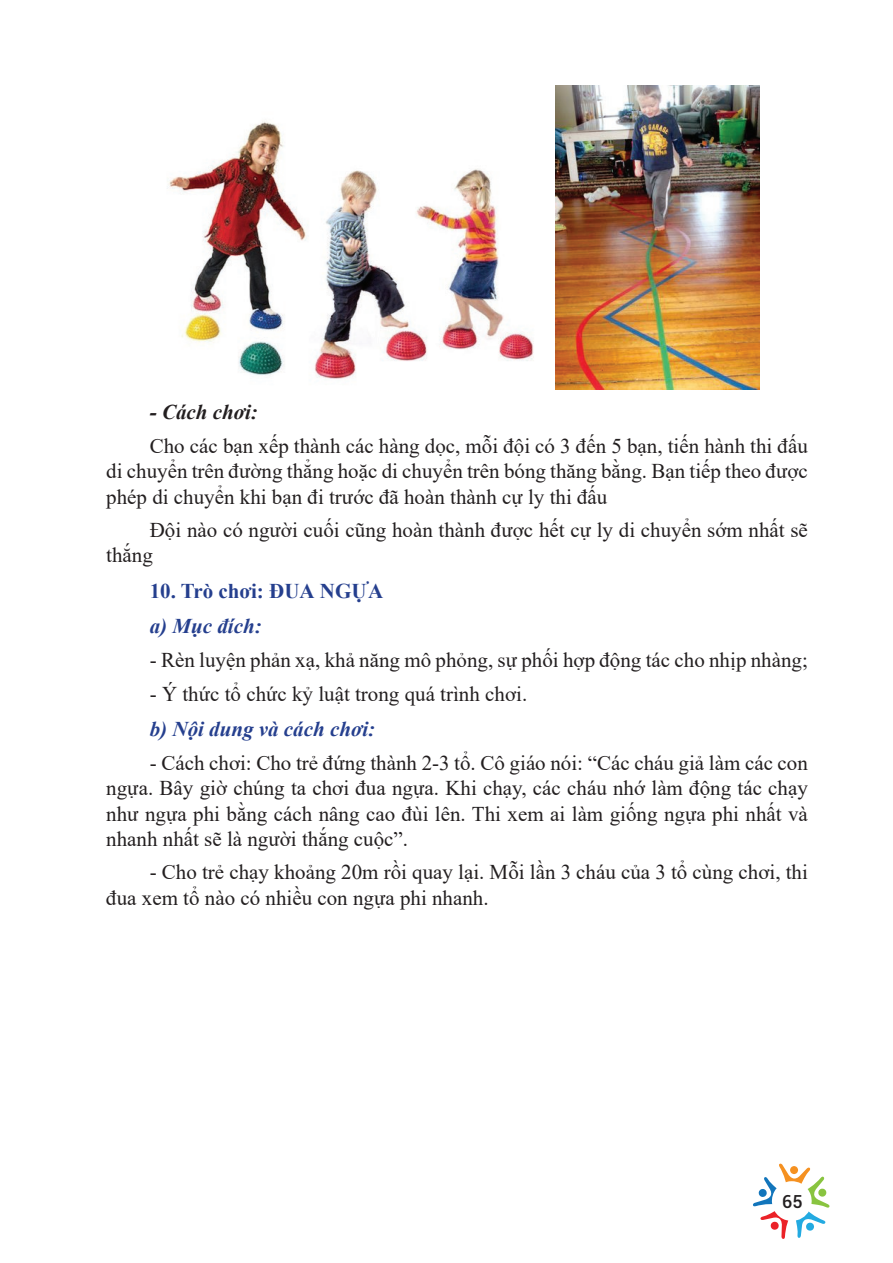
<style>
.page{position:relative;width:893px;height:1263px;background:#fff}
.page>*{position:absolute;margin:0;border:0;box-sizing:border-box;transform-origin:0 0}
.t1{font:21px/25.2px "Times New Roman";color:#231f20;text-align:justify}
.t2{font:italic 700 21px "Times New Roman";color:#253f8e}
.t3{font:700 21px "Times New Roman";color:#253f8e}
.t4{font:italic 700 21px "Times New Roman";color:#231f20}
.t5{font:500 18px "Roboto";color:#231f20}
</style>
<div class="page">
<svg style="left:753px;top:1163px;width:77px;height:76px"></svg>
<img style="left:168px;top:88px;width:388px;height:302px">
<img style="left:556px;top:85px;width:203px;height:305px">
<p class="t4" style="left:150px;top:398px;width:110px">- Cách chơi:</p>
<p class="t1" style="left:106px;top:433px;width:703px;text-indent:43px">Cho các bạn xếp thành các hàng dọc, mỗi đội có 3 đến 5 bạn, tiến hành thi đấu di chuyển trên đường thẳng hoặc di chuyển trên bóng thăng bằng. Bạn tiếp theo được phép di chuyển khi bạn đi trước đã hoàn thành cự ly thi đấu</p>
<p class="t1" style="left:106px;top:517px;width:703px;text-indent:43px">Đội nào có người cuối cũng hoàn thành được hết cự ly di chuyển sớm nhất sẽ thắng</p>
<p class="t3" style="left:150px;top:576px;width:235px">10. Trò chơi: ĐUA NGỰA</p>
<p class="t2" style="left:150px;top:612px;width:113px">a) Mục đích:</p>
<p class="t1" style="left:150px;top:647px;width:660px">- Rèn luyện phản xạ, khả năng mô phỏng, sự phối hợp động tác cho nhịp nhàng;</p>
<p class="t1" style="left:150px;top:681px;width:379px">- Ý thức tổ chức kỷ luật trong quá trình chơi.</p>
<p class="t2" style="left:150px;top:715px;width:227px">b) Nội dung và cách chơi:</p>
<p class="t1" style="left:106px;top:750px;width:703px;text-indent:43px">- Cách chơi: Cho trẻ đứng thành 2-3 tổ. Cô giáo nói: “Các cháu giả làm các con ngựa. Bây giờ chúng ta chơi đua ngựa. Khi chạy, các cháu nhớ làm động tác chạy như ngựa phi bằng cách nâng cao đùi lên. Thi xem ai làm giống ngựa phi nhất và nhanh nhất sẽ là người thắng cuộc”.</p>
<p class="t1" style="left:106px;top:859px;width:703px;text-indent:43px">- Cho trẻ chạy khoảng 20m rồi quay lại. Mỗi lần 3 cháu của 3 tổ cùng chơi, thi đua xem tổ nào có nhiều con ngựa phi nhanh.</p>
<p class="t5" style="left:782px;top:1188px;width:22px">65</p>
</div>
